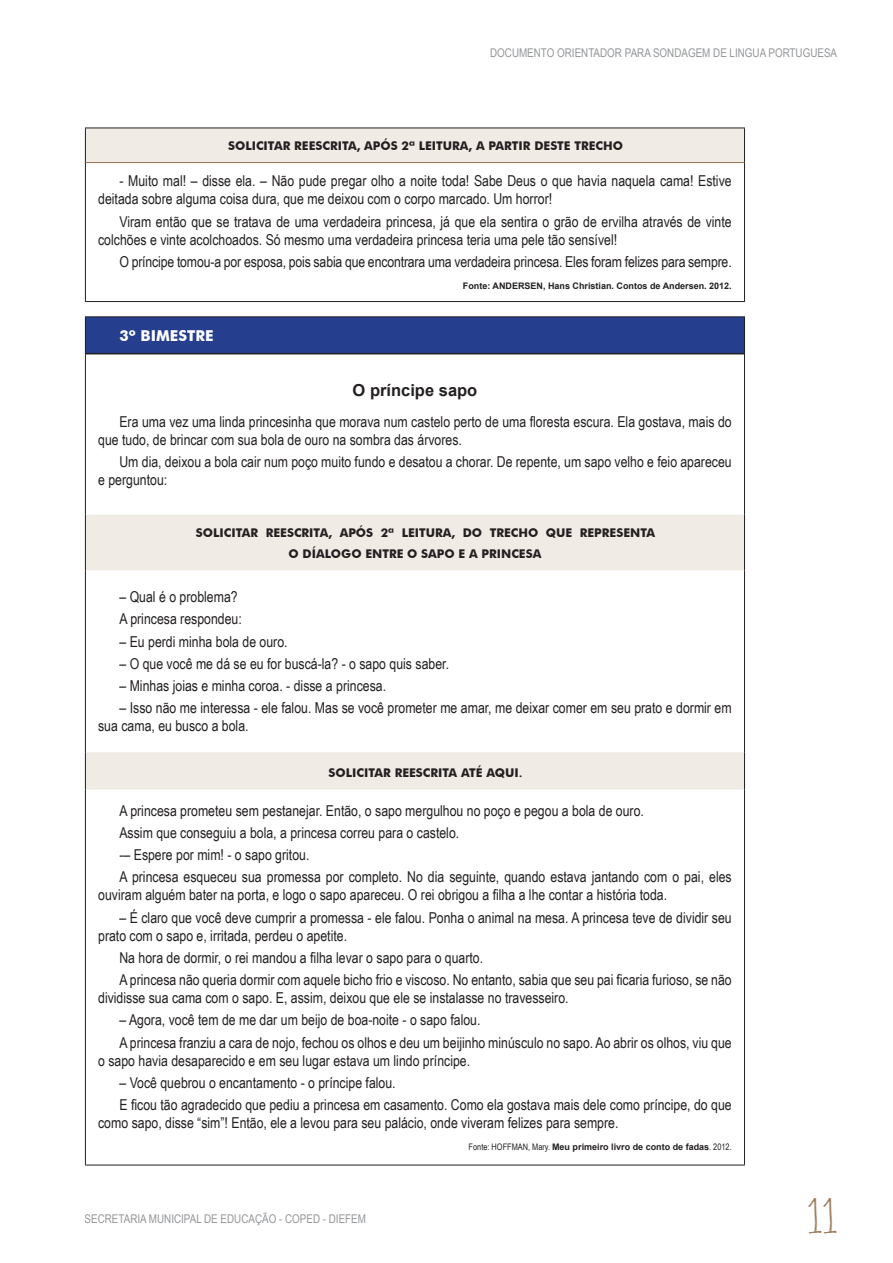
<style>
.page{position:relative;width:893px;height:1263px;background:#fff}
.page>*{position:absolute;margin:0;border:0;box-sizing:border-box;transform-origin:0 0}
.t1{font:45px "Rudiment";color:#927151}
.t2{font:700 16.5px "Arial";color:#231f20}
.t3{font:15px/22.2px "Arial Narrow";color:#231f20}
.t4{font:700 15px "Futura BT";color:#fff}
.t5{font:700 12px/21px "Futura BT";color:#231f20}
.t6{font:12px "Arial Narrow";color:#939598}
.t7{font:700 9px "Arial";color:#231f20}
.s1{font-family:"Minion Pro";font-weight:400;font-size:16.5px}
.s2{font-family:"Arial Narrow";font-weight:400}
</style>
<div class="page">
<div style="left:85px;top:128px;width:659px;height:35px;background:#f1ebe6"></div>
<hr style="left:86px;top:162px;width:658px;height:1px;background:#927151">
<hr style="left:85px;top:128px;width:1px;height:35px;background:#231f20">
<hr style="left:744px;top:128px;width:1px;height:35px;background:#231f20">
<hr style="left:85px;top:163px;width:1px;height:138px;background:#231f20">
<hr style="left:744px;top:163px;width:1px;height:138px;background:#231f20">
<hr style="left:85px;top:301px;width:660px;height:1px;background:#231f20">
<hr style="left:85px;top:128px;width:660px;height:1px;background:#231f20">
<div style="left:85px;top:317px;width:659px;height:37px;background:#253f8e"></div>
<svg style="left:86px;top:515px;width:658px;height:275px"></svg>
<hr style="left:86px;top:353px;width:658px;height:1px;background:#231f20">
<hr style="left:85px;top:316px;width:660px;height:1px;background:#231f20">
<hr style="left:85px;top:317px;width:1px;height:37px;background:#231f20">
<hr style="left:744px;top:317px;width:1px;height:37px;background:#231f20">
<hr style="left:85px;top:354px;width:1px;height:161px;background:#231f20">
<hr style="left:744px;top:354px;width:1px;height:161px;background:#231f20">
<hr style="left:85px;top:515px;width:1px;height:55px;background:#231f20">
<hr style="left:744px;top:515px;width:1px;height:55px;background:#231f20">
<hr style="left:85px;top:570px;width:1px;height:182px;background:#231f20">
<hr style="left:744px;top:570px;width:1px;height:182px;background:#231f20">
<hr style="left:85px;top:752px;width:1px;height:38px;background:#231f20">
<hr style="left:744px;top:752px;width:1px;height:38px;background:#231f20">
<hr style="left:85px;top:790px;width:1px;height:375px;background:#231f20">
<hr style="left:744px;top:790px;width:1px;height:375px;background:#231f20">
<hr style="left:85px;top:1165px;width:660px;height:1px;background:#231f20">
<p class="t6" style="left:490px;top:44px;width:349px">DOCUMENTO ORIENTADOR PARA SONDAGEM DE LINGUA PORTUGUESA</p>
<p class="t5" style="left:228px;top:135px;width:396px">SOLICITAR REESCRITA, APÓS 2ª LEITURA, A PARTIR DESTE TRECHO</p>
<p class="t3" style="left:98px;top:171px;width:635px;line-height:18px;text-indent:21px">- Muito mal! – disse ela. – Não pude pregar olho a noite toda! Sabe Deus o que havia naquela cama! Estive deitada sobre alguma coisa dura, que me deixou com o corpo marcado. Um horror!</p>
<p class="t3" style="left:98px;top:212px;width:635px;line-height:18px;text-indent:21px">Viram então que se tratava de uma verdadeira princesa, já que ela sentira o grão de ervilha através de vinte colchões e vinte acolchoados. Só mesmo uma verdadeira princesa teria uma pele tão sensível!</p>
<p class="t3" style="left:119px;top:250px;width:614px">O príncipe tomou-a por esposa, pois sabia que encontrara uma verdadeira princesa. Eles foram felizes para sempre.</p>
<p class="t7" style="left:463px;top:279px;width:270px">Fonte: ANDERSEN, Hans Christian. Contos de Andersen. 2012.</p>
<p class="t4" style="left:119px;top:326px;width:96px">3º BIMESTRE</p>
<p class="t2" style="left:353px;top:378px;width:126px">O príncipe sapo</p>
<p class="t3" style="left:98px;top:412px;width:635px;line-height:18px;text-indent:21px">Era uma vez uma linda princesinha que morava num castelo perto de uma floresta escura. Ela gostava, mais do que tudo, de brincar com sua bola de ouro na sombra das árvores.</p>
<p class="t3" style="left:98px;top:452px;width:635px;line-height:18px;text-indent:21px">Um dia, deixou a bola cair num poço muito fundo e desatou a chorar. De repente, um sapo velho e feio apareceu e perguntou:</p>
<p class="t5" style="left:289px;top:522px;width:368px;text-indent:-93px">SOLICITAR REESCRITA, APÓS 2ª LEITURA, DO TRECHO QUE REPRESENTA<br>O DÍALOGO ENTRE O SAPO E A PRINCESA</p>
<p class="t3" style="left:119px;top:585px;width:124px">– Qual é o problema?<br>A princesa respondeu:</p>
<p class="t3" style="left:119px;top:630px;width:170px">– Eu perdi minha bola de ouro.</p>
<p class="t3" style="left:119px;top:652px;width:331px">– O que você me dá se eu for buscá-la? - o sapo quis saber.</p>
<p class="t3" style="left:119px;top:674px;width:268px">– Minhas joias e minha coroa. - disse a princesa.</p>
<p class="t3" style="left:98px;top:698px;width:635px;line-height:18px;text-indent:21px">– Isso não me interessa - ele falou. Mas se você prometer me amar, me deixar comer em seu prato e dormir em sua cama, eu busco a bola.</p>
<p class="t5" style="left:329px;top:762px;width:195px">SOLICITAR REESCRITA ATÉ AQUI<span class="s1">.</span></p>
<p class="t3" style="left:119px;top:799px;width:614px">A princesa prometeu sem pestanejar. Então, o sapo mergulhou no poço e pegou a bola de ouro.<br>Assim que conseguiu a bola, a princesa correu para o castelo.<br>-– Espere por mim! - o sapo gritou.<br>A princesa esqueceu sua promessa por completo. No dia seguinte, quando estava jantando com o pai, eles</p>
<p class="t3" style="left:98px;top:883px;width:570px">ouviram alguém bater na porta, e logo o sapo apareceu. O rei obrigou a filha a lhe contar a história toda.</p>
<p class="t3" style="left:98px;top:908px;width:635px;line-height:18px;text-indent:21px">– É claro que você deve cumprir a promessa - ele falou. Ponha o animal na mesa. A princesa teve de dividir seu prato com o sapo e, irritada, perdeu o apetite.</p>
<p class="t3" style="left:119px;top:946px;width:614px">Na hora de dormir, o rei mandou a filha levar o sapo para o quarto.<br>A princesa não queria dormir com aquele bicho frio e viscoso. No entanto, sabia que seu pai ficaria furioso, se não</p>
<p class="t3" style="left:98px;top:986px;width:472px">dividisse sua cama com o sapo. E, assim, deixou que ele se instalasse no travesseiro.</p>
<p class="t3" style="left:119px;top:1008px;width:614px">– Agora, você tem de me dar um beijo de boa-noite - o sapo falou.<br>A princesa franziu a cara de nojo, fechou os olhos e deu um beijinho minúsculo no sapo. Ao abrir os olhos, viu que</p>
<p class="t3" style="left:98px;top:1049px;width:373px">o sapo havia desaparecido e em seu lugar estava um lindo príncipe.</p>
<p class="t3" style="left:119px;top:1071px;width:614px">– Você quebrou o encantamento - o príncipe falou.<br>E ficou tão agradecido que pediu a princesa em casamento. Como ela gostava mais dele como príncipe, do que</p>
<p class="t3" style="left:98px;top:1111px;width:522px">como sapo, disse “sim”! Então, ele a levou para seu palácio, onde viveram felizes para sempre.</p>
<p class="t7" style="left:469px;top:1140px;width:265px"><span class="s2">Fonte: HOFFMAN, Mary.</span> Meu primeiro livro de conto de fadas<span class="s2">. 2012.</span></p>
<p class="t6" style="left:85px;top:1210px;width:283px">SECRETARIA MUNICIPAL DE EDUCAÇÃO - COPED - DIEFEM</p>
<h1 class="t1" style="left:808px;top:1194px;width:31px">11</h1>
</div>
